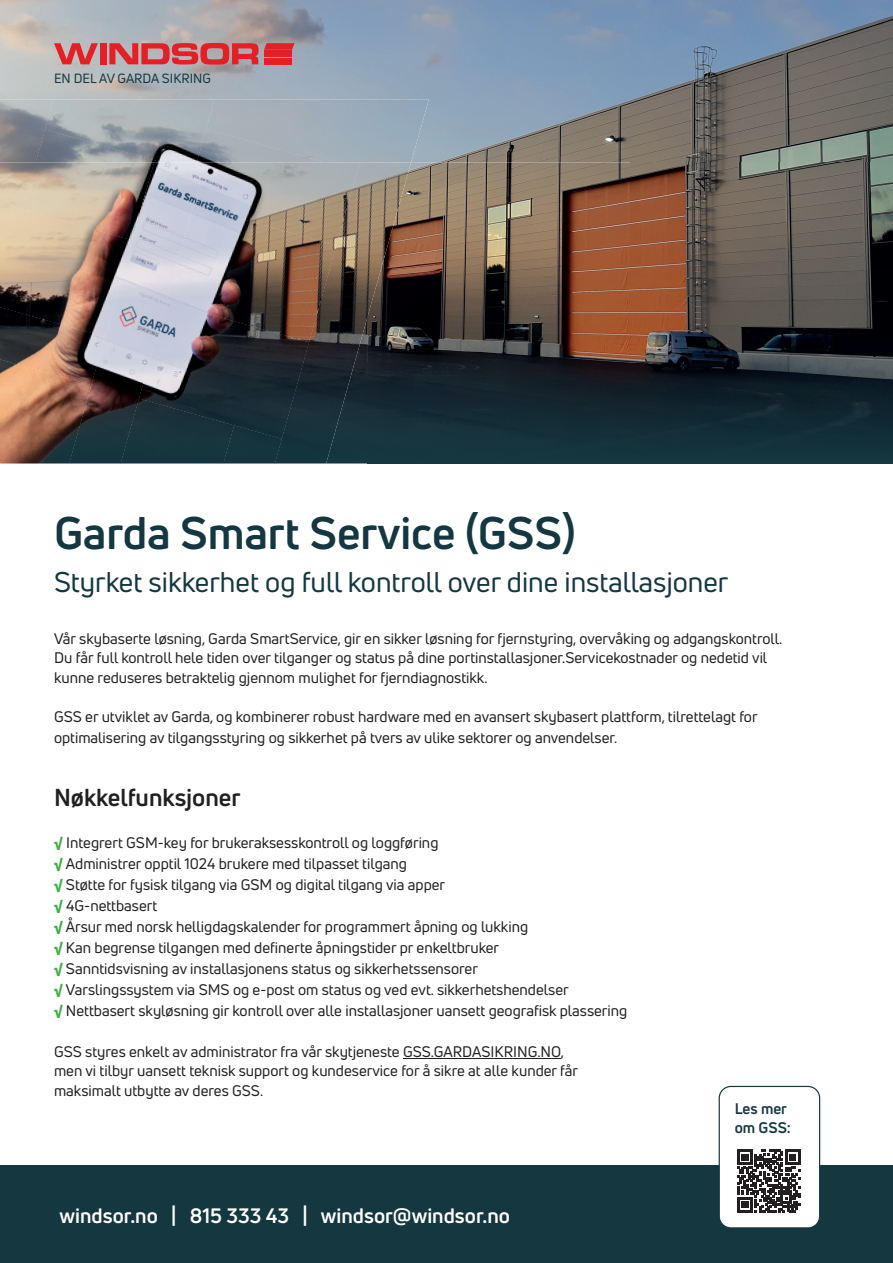
<style>
.page{position:relative;width:893px;height:1263px;background:#fff}
.page>*{position:absolute;margin:0;border:0;box-sizing:border-box;transform-origin:0 0}
.t1{font:700 44.7px "Uni Neue";color:#153740}
.t2{font:27.9px "Uni Neue";color:#153740}
.t3{font:700 24px "Uni Neue";color:#231f20}
.t4{font:700 20.4px "Uni Neue";color:#fff}
.t5{font:15px/21px "Uni Neue";color:#231f20}
.t6{font:700 15px/18.3px "Uni Neue";color:#153740}
.t7{font:13.05px "Uni Neue";color:#153740}
.s1{font-weight:800;color:#40ae49}
</style>
<div class="page">
<img style="left:0;top:0;width:893px;height:163px">
<img style="left:411px;top:163px;width:482px;height:300px">
<img style="left:0;top:463px;width:315px;height:1px">
<div style="left:0;top:1165px;width:893px;height:98px;background:#153740"></div>
<hr style="left:403px;top:1058px;width:158px;height:1px;background:#231f20">
<img style="left:215px;top:100px;width:214px;height:63px">
<img style="left:54px;top:100px;width:161px;height:63px">
<img style="left:0;top:100px;width:54px;height:63px">
<img style="left:197px;top:129px;width:129px;height:34px">
<img style="left:36px;top:129px;width:127px;height:34px">
<img style="left:206px;top:163px;width:69px;height:42px">
<img style="left:275px;top:163px;width:136px;height:300px">
<img style="left:0;top:163px;width:69px;height:40px">
<img style="left:69px;top:163px;width:137px;height:300px">
<img style="left:166px;top:205px;width:170px;height:137px">
<img style="left:0;top:203px;width:132px;height:134px">
<img style="left:139px;top:302px;width:170px;height:137px">
<img style="left:0;top:307px;width:105px;height:78px">
<img style="left:0;top:359px;width:91px;height:104px">
<img style="left:121px;top:398px;width:113px;height:65px">
<div style="left:223px;top:425px;width:59px;height:38px;background:#15343d"></div>
<svg style="left:54px;top:43px;width:44px;height:21px"></svg>
<div style="left:100px;top:43px;width:6px;height:21px;background:#e41f25"></div>
<svg style="left:109px;top:43px;width:186px;height:22px;background:#d05359"></svg>
<svg style="left:719px;top:1086px;width:101px;height:142px"></svg>
<p class="t7" style="left:54px;top:70px;width:158px">EN DEL AV GARDA SIKRING</p>
<h1 class="t1" style="left:54px;top:505px;width:523px">Garda Smart Service (GSS)</h1>
<h2 class="t2" style="left:54px;top:565px;width:676px">Styrket sikkerhet og full kontroll over dine installasjoner</h2>
<p class="t5" style="left:54px;top:629px;width:730px;line-height:19.5px">Vår skybaserte løsning, Garda SmartService, gir en sikker løsning for fjernstyring, overvåking og adgangskontroll.<br>Du får full kontroll hele tiden over tilganger og status på dine portinstallasjoner.Servicekostnader og nedetid vil kunne reduseres betraktelig gjennom mulighet for fjerndiagnostikk.</p>
<p class="t5" style="left:54px;top:706px;width:705px">GSS er utviklet av Garda, og kombinerer robust hardware med en avansert skybasert plattform, tilrettelagt for optimalisering av tilgangsstyring og sikkerhet på tvers av ulike sektorer og anvendelser.</p>
<h3 class="t3" style="left:54px;top:782px;width:188px">Nøkkelfunksjoner</h3>
<p class="t5" style="left:54px;top:832px;width:575px"><span class="s1">√</span> Integrert GSM-key for brukeraksesskontroll og loggføring<br><span class="s1">√</span> Administrer opptil 1024 brukere med tilpasset tilgang<br><span class="s1">√</span> Støtte for fysisk tilgang via GSM og digital tilgang via apper<br><span class="s1">√</span> 4G-nettbasert<br><span class="s1">√</span> Årsur med norsk helligdagskalender for programmert åpning og lukking<br><span class="s1">√</span> Kan begrense tilgangen med definerte åpningstider pr enkeltbruker<br><span class="s1">√</span> Sanntidsvisning av installasjonens status og sikkerhetssensorer<br><span class="s1">√</span> Varslingssystem via SMS og e-post om status og ved evt. sikkerhetshendelser<br><span class="s1">√</span> Nettbasert skyløsning gir kontroll over alle installasjoner uansett geografisk plassering</p>
<p class="t5" style="left:54px;top:1041px;width:526px;line-height:19.5px">GSS styres enkelt av administrator fra vår skytjeneste GSS.GARDASIKRING.NO, men vi tilbyr uansett teknisk support og kundeservice for å sikre at alle kunder får maksimalt utbytte av deres GSS.</p>
<h3 class="t4" style="left:60px;top:1203px;width:452px">windsor.no | 815 333 43 | windsor@windsor.no</h3>
<p class="t6" style="left:735px;top:1099px;width:58px">Les mer om GSS:</p>
</div>
